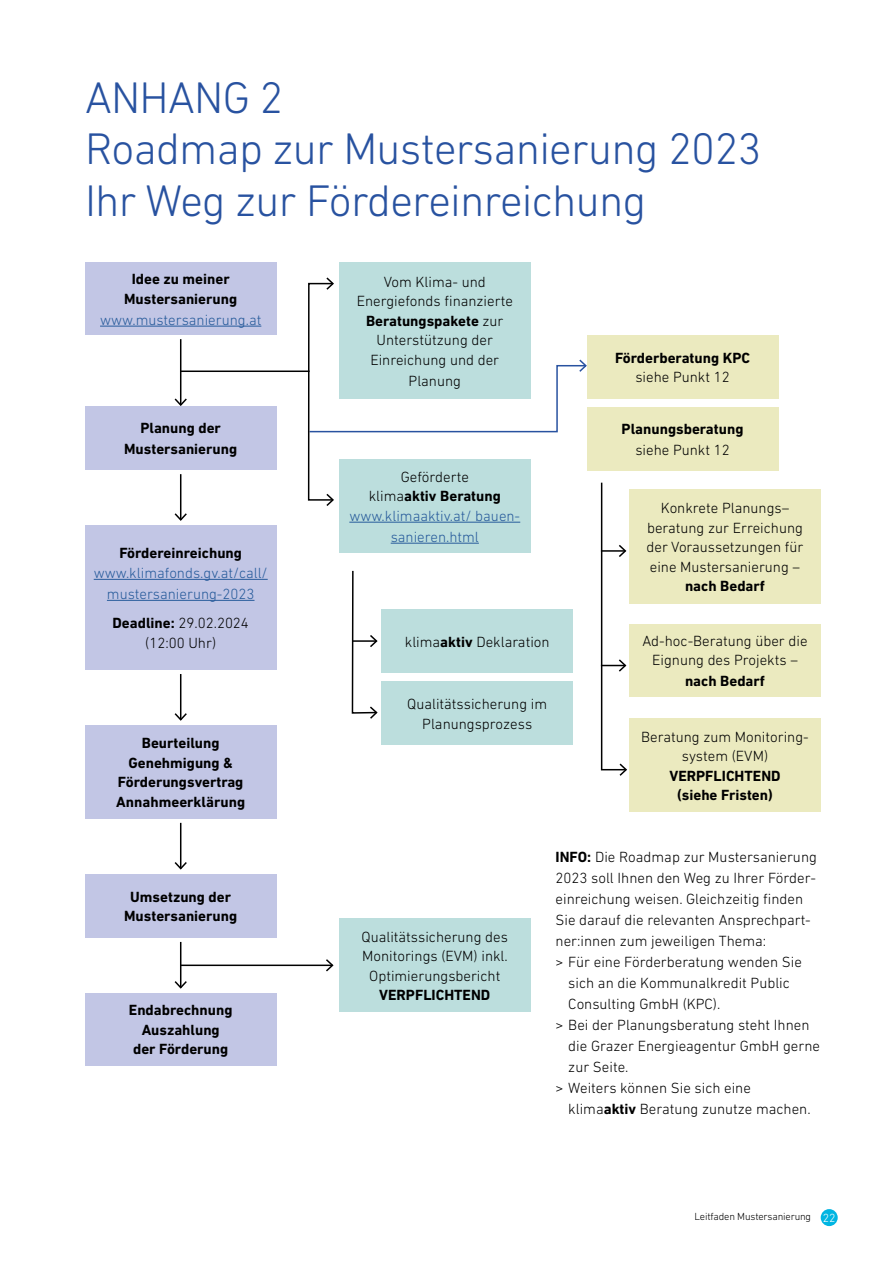
<style>
.page{position:relative;width:893px;height:1263px;background:#fff}
.page>*{position:absolute;margin:0;border:0;box-sizing:border-box;transform-origin:0 0}
.H1_ohne{font:300 45px "DIN Next LT Pro";letter-spacing:-.015em;color:#2852a0}
.Fliess{font:300 15px/19.5px "DIN Next LT Pro";color:#000;text-align:center}
.Fliess-2{font:700 15px/19.5px "DIN Next LT Pro";color:#000;text-align:center}
.Fliess-3{font:300 15px/21px "DIN Next LT Pro";color:#275b9b;text-align:center}
.t1{font:300 10.5px "DIN Next LT Pro";letter-spacing:-.015em;color:#000}
.s1{font-weight:700}
.s2{font-size:12px;color:#fff}
</style>
<div class="page">
<div style="left:821px;top:1209px;width:17px;height:17px;background:#00b5e2;border-radius:50%"></div>
<div style="left:85px;top:725px;width:191px;height:94px;background:#c2c6e5"></div>
<div style="left:85px;top:406px;width:191px;height:64px;background:#c2c6e5"></div>
<div style="left:85px;top:874px;width:191px;height:64px;background:#c2c6e5"></div>
<div style="left:85px;top:993px;width:191px;height:72px;background:#c2c6e5"></div>
<div style="left:339px;top:263px;width:191px;height:136px;background:#bcdedd"></div>
<div style="left:339px;top:459px;width:191px;height:94px;background:#bcdedd"></div>
<hr style="left:349px;top:522px;width:171px;height:1px;background:#275b9b">
<hr style="left:391px;top:543px;width:88px;height:1px;background:#275b9b">
<div style="left:339px;top:918px;width:191px;height:94px;background:#bcdedd"></div>
<div style="left:382px;top:609px;width:191px;height:64px;background:#bcdedd"></div>
<div style="left:382px;top:681px;width:191px;height:64px;background:#bcdedd"></div>
<div style="left:587px;top:335px;width:191px;height:64px;background:#ebeabf"></div>
<div style="left:587px;top:407px;width:191px;height:64px;background:#ebeabf"></div>
<div style="left:629px;top:624px;width:192px;height:72px;background:#ebeabf"></div>
<div style="left:629px;top:489px;width:192px;height:115px;background:#ebeabf"></div>
<div style="left:629px;top:719px;width:192px;height:93px;background:#ebeabf"></div>
<div style="left:85px;top:263px;width:191px;height:72px;background:#c2c6e5"></div>
<hr style="left:100px;top:326px;width:161px;height:1px;background:#275b9b">
<div style="left:85px;top:525px;width:191px;height:145px;background:#c2c6e5"></div>
<hr style="left:94px;top:579px;width:174px;height:1px;background:#275b9b">
<hr style="left:107px;top:600px;width:148px;height:1px;background:#275b9b">
<hr style="left:180px;top:339px;width:1px;height:66px;background:#000">
<svg style="left:174px;top:397px;width:13px;height:9px"></svg>
<hr style="left:180px;top:474px;width:1px;height:46px;background:#000">
<svg style="left:174px;top:512px;width:13px;height:9px"></svg>
<hr style="left:180px;top:674px;width:1px;height:46px;background:#000">
<svg style="left:174px;top:711px;width:13px;height:10px"></svg>
<hr style="left:180px;top:823px;width:1px;height:45px;background:#000">
<svg style="left:174px;top:860px;width:13px;height:10px"></svg>
<hr style="left:180px;top:942px;width:1px;height:45px;background:#000">
<svg style="left:174px;top:979px;width:13px;height:10px"></svg>
<hr style="left:180px;top:964px;width:152px;height:2px;background:#000">
<svg style="left:324px;top:959px;width:10px;height:13px"></svg>
<hr style="left:180px;top:370px;width:130px;height:2px;background:#000">
<svg style="left:311px;top:358px;width:276px;height:75px"></svg>
<div style="left:308px;top:283px;width:26px;height:218px;border:2px solid #000"></div>
<svg style="left:325px;top:492px;width:9px;height:14px"></svg>
<svg style="left:325px;top:277px;width:9px;height:14px"></svg>
<svg style="left:351px;top:570px;width:27px;height:149px"></svg>
<svg style="left:600px;top:482px;width:27px;height:294px"></svg>
<p class="H1_ohne" style="left:85px;top:72px;width:200px">ANHANG 2</p>
<p class="H1_ohne" style="left:85px;top:123px;width:678px">Roadmap zur Mustersanierung 2023</p>
<p class="H1_ohne" style="left:85px;top:174px;width:563px">Ihr Weg zur Fördereinreichung</p>
<p class="Fliess-2" style="left:124px;top:269px;width:115px">Idee zu meiner<br>Mustersanierung</p>
<p class="Fliess-3" style="left:100px;top:309px;width:163px">www.mustersanierung.at</p>
<p class="Fliess-2" style="left:140px;top:418px;width:82px">Planung der</p>
<p class="Fliess-2" style="left:124px;top:439px;width:115px">Mustersanierung</p>
<p class="Fliess-2" style="left:119px;top:543px;width:124px">Fördereinreichung</p>
<p class="Fliess-3" style="left:94px;top:562px;width:175px">www.klimafonds.gv.at/call/ mustersanierung-2023</p>
<p class="Fliess" style="left:112px;top:613px;width:138px"><span class="s1">Deadline:</span> 29.02.2024 (12:00 Uhr)</p>
<p class="Fliess-2" style="left:116px;top:733px;width:130px">Beurteilung<br>Genehmigung &amp;<br>Förderungsvertrag<br>Annahmeerklärung</p>
<p class="Fliess-2" style="left:124px;top:887px;width:115px">Umsetzung der<br>Mustersanierung</p>
<p class="Fliess-2" style="left:129px;top:1000px;width:105px">Endabrechnung<br>Auszahlung der Förderung</p>
<p class="Fliess" style="left:357px;top:272px;width:158px">Vom Klima- und<br>Energiefonds finanzierte<br><span class="s1">Beratungspakete</span> zur<br>Unterstützung der<br>Einreichung und der</p>
<p class="Fliess" style="left:409px;top:371px;width:54px">Planung</p>
<p class="Fliess" style="left:369px;top:467px;width:134px">Geförderte klima<span class="s1">aktiv Beratung</span></p>
<p class="Fliess-3" style="left:349px;top:505px;width:172px">www.klimaaktiv.at/ bauen&shy;sanieren.html</p>
<p class="Fliess" style="left:405px;top:632px;width:146px">klima<span class="s1">aktiv</span> Deklaration</p>
<p class="Fliess" style="left:407px;top:694px;width:141px">Qualitätssicherung im<br>Planungsprozess</p>
<p class="Fliess-2" style="left:615px;top:348px;width:137px">Förderberatung KPC</p>
<p class="Fliess" style="left:635px;top:367px;width:96px">siehe Punkt 12</p>
<p class="Fliess-2" style="left:622px;top:419px;width:123px">Planungsberatung</p>
<p class="Fliess" style="left:635px;top:440px;width:96px">siehe Punkt 12</p>
<p class="Fliess" style="left:647px;top:498px;width:158px">Konkrete Planungs– beratung zur Erreichung der Voraussetzungen für eine Mustersanierung – <span class="s1">nach Bedarf</span></p>
<p class="Fliess" style="left:642px;top:630px;width:167px">Ad-hoc-Beratung über die<br>Eignung des Projekts –</p>
<p class="Fliess-2" style="left:685px;top:671px;width:81px">nach Bedarf</p>
<p class="Fliess" style="left:641px;top:727px;width:169px">Beratung zum Monitoring&shy;system (EVM)<br><span class="s1">VERPFLICHTEND</span></p>
<p class="Fliess-2" style="left:677px;top:785px;width:97px">(siehe Fristen)</p>
<p class="Fliess" style="left:362px;top:927px;width:148px">Qualitätssicherung des<br>Monitorings (EVM) inkl.<br>Optimierungsbericht<br><span class="s1">VERPFLICHTEND</span></p>
<p class="Fliess" style="left:556px;top:847px;width:263px;line-height:21px;text-align:left"><span class="s1">INFO:</span> Die Roadmap zur Mustersanierung 2023 soll Ihnen den Weg zu Ihrer Förder&shy;einreichung weisen. Gleichzeitig finden Sie darauf die relevanten Ansprechpart&shy;ner:innen zum jeweiligen Thema:</p>
<p class="Fliess" style="left:568px;top:952px;width:235px;line-height:21px;text-align:left;text-indent:-13px">&gt; Für eine Förderberatung wenden Sie sich an die Kommunalkredit Public<br>Consulting GmbH (KPC).</p>
<p class="Fliess" style="left:568px;top:1015px;width:253px;line-height:21px;text-align:left;text-indent:-13px">&gt; Bei der Planungsberatung steht Ihnen die Grazer Energieagentur GmbH gerne zur Seite.</p>
<p class="Fliess" style="left:568px;top:1078px;width:244px;line-height:21px;text-align:left;text-indent:-13px">&gt; Weiters können Sie sich eine klima<span class="s1">aktiv</span> Beratung zunutze machen.</p>
<p class="t1" style="left:694px;top:1211px;width:143px">Leitfaden Mustersanierung <span class="s2">22</span></p>
</div>
